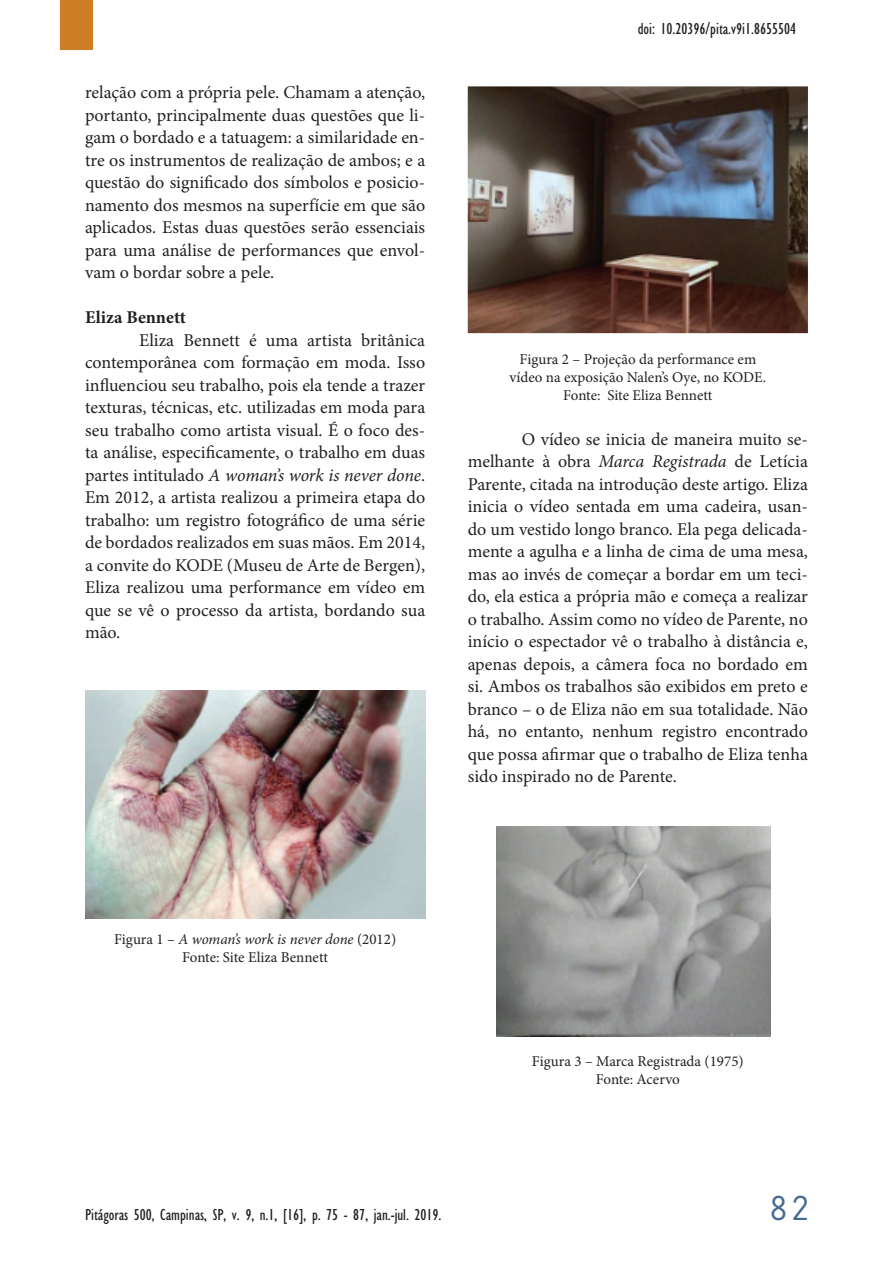
<style>
.page{position:relative;width:893px;height:1263px;background:#fff}
.page>*{position:absolute;margin:0;border:0;box-sizing:border-box;transform-origin:0 0}
.t1{font:36px "Orator Std";color:#456a94}
.t2{font:18px/22.5px "Minion Pro";color:#231f20;text-align:justify}
.t3{font:700 18px "Minion Pro";color:#231f20}
.t4{font:condensed 16.5px "M Gill Sans";color:#231f20}
.t5{font:15px/18px "Minion Pro";color:#231f20;text-align:center}
.s1{font-style:italic}
</style>
<div class="page">
<div style="left:60px;top:0;width:32px;height:50px;background:#cd7e27"></div>
<img style="left:85px;top:691px;width:340px;height:228px">
<img style="left:468px;top:86px;width:340px;height:247px">
<img style="left:496px;top:826px;width:275px;height:210px">
<p class="t2" style="left:85px;top:81px;width:342px">relação com a própria pele. Chamam a atenção, portanto, principalmente duas questões que li&shy;gam o bordado e a tatuagem: a similaridade en&shy;tre os instrumentos de realização de ambos; e a questão do significado dos símbolos e posicio&shy;namento dos mesmos na superfície em que são aplicados. Estas duas questões serão essenciais para uma análise de performances que envol&shy;vam o bordar sobre a pele.</p>
<p class="t3" style="left:85px;top:305px;width:102px">Eliza Bennett</p>
<p class="t2" style="left:85px;top:329px;width:342px;text-indent:54px">Eliza Bennett é uma artista britânica contemporânea com formação em moda. Isso influenciou seu trabalho, pois ela tende a trazer texturas, técnicas, etc. utilizadas em moda para seu trabalho como artista visual. É o foco des&shy;ta análise, especificamente, o trabalho em duas partes intitulado <span class="s1">A woman’s work is never done</span>.<br>Em 2012, a artista realizou a primeira etapa do trabalho: um registro fotográfico de uma série de bordados realizados em suas mãos. Em 2014, a convite do KODE (Museu de Arte de Bergen), Eliza realizou uma performance em vídeo em que se vê o processo da artista, bordando sua mão.</p>
<p class="t4" style="left:638px;top:19px;width:160px">doi: 10.20396/pita.v9i1.8655504</p>
<p class="t5" style="left:510px;top:350px;width:258px">Figura 2 – Projeção da performance em vídeo na exposição Nalen’s Oye, no KODE.<br>Fonte: Site Eliza Bennett</p>
<p class="t2" style="left:468px;top:428px;width:342px;text-indent:54px">O vídeo se inicia de maneira muito se&shy;melhante à obra <span class="s1">Marca Registrada</span> de Letícia Parente, citada na introdução deste artigo. Eliza inicia o vídeo sentada em uma cadeira, usan&shy;do um vestido longo branco. Ela pega delicada&shy;mente a agulha e a linha de cima de uma mesa, mas ao invés de começar a bordar em um teci&shy;do, ela estica a própria mão e começa a realizar o trabalho. Assim como no vídeo de Parente, no início o espectador vê o trabalho à distância e, apenas depois, a câmera foca no bordado em si. Ambos os trabalhos são exibidos em preto e branco – o de Eliza não em sua totalidade. Não há, no entanto, nenhum registro encontrado que possa afirmar que o trabalho de Eliza tenha sido inspirado no de Parente.</p>
<p class="t5" style="left:114px;top:930px;width:284px">Figura 1 – <span class="s1">A woman’s work is never done</span> (2012)<br>Fonte: Site Eliza Bennett</p>
<p class="t4" style="left:85px;top:1205px;width:358px">Pitágoras 500, Campinas, SP, v. 9, n.1, [16], p. 75 - 87, jan.-jul. 2019.</p>
<p class="t5" style="left:532px;top:1052px;width:213px">Figura 3 – Marca Registrada (1975)<br>Fonte: Acervo</p>
<h1 class="t1" style="left:768px;top:1182px;width:45px">82</h1>
</div>
